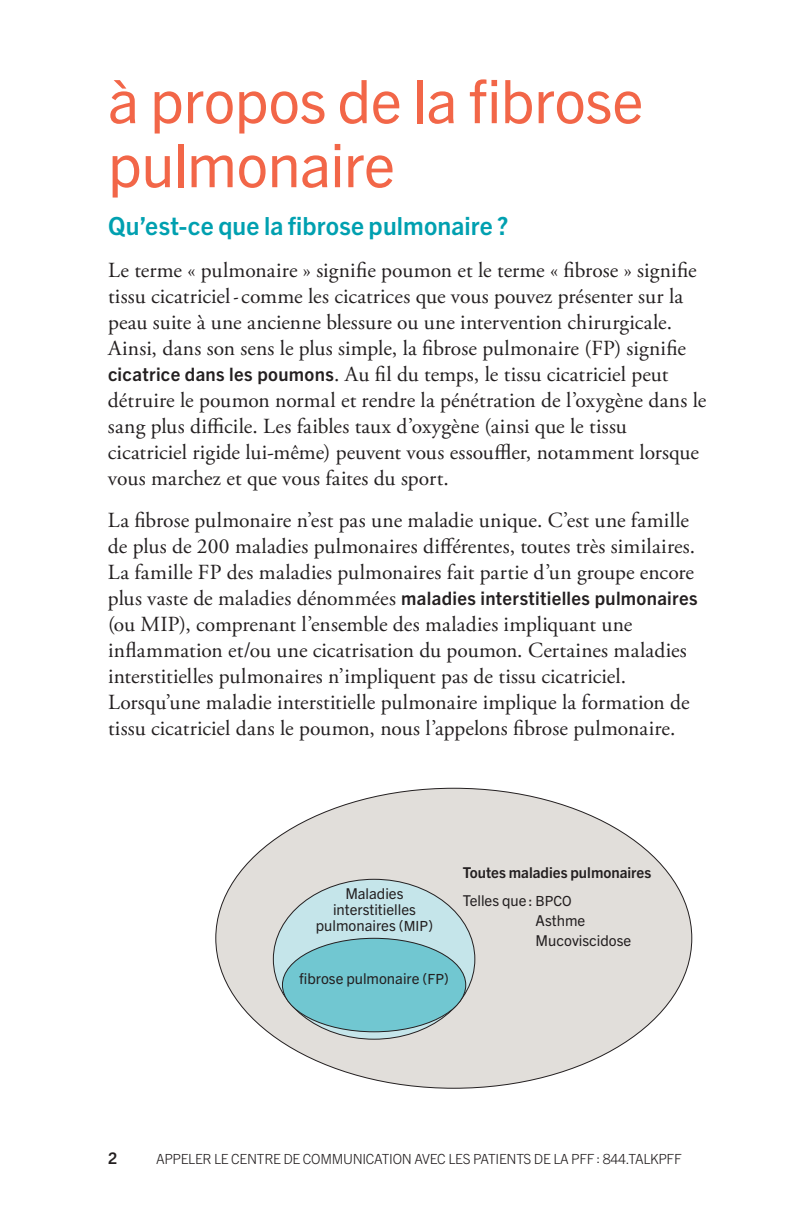
<style>
.page{position:relative;width:792px;height:1224px;background:#fff}
.page>*{position:absolute;margin:0;border:0;box-sizing:border-box;transform-origin:0 0}
.t1{font:60px/64px "Trade Gothic Next LT Pro";letter-spacing:-.01em;color:#f26648}
.t2{font:700 25px "Trade Gothic Next LT Pro";letter-spacing:.005em;color:#00a0b0}
.t3{font:21.6px/26px "Adobe Garamond Pro";letter-spacing:.005em;color:#231f20}
.t4{font:700 18.4px "Trade Gothic Next LT Pro";letter-spacing:.015em;color:#231f20}
.t5{font:700 16px "Trade Gothic Next LT Pro";color:#231f20}
.t6{font:15px/16px "Trade Gothic Next LT Pro";color:#231f20}
.t7{font:700 15px/28px "Trade Gothic Next LT Pro";color:#231f20}
.t8{font:300 14px "Trade Gothic Next LT Pro";letter-spacing:-.02em;color:#231f20}
.s1{font-family:"Trade Gothic Next LT Pro";font-weight:700;font-size:18.4px}
.s2{font-family:"Adobe Garamond Pro";font-weight:400;font-size:21.6px}
.s3{font-size:14px}
.s4{font-weight:400}
.s5{font-weight:400;font-size:14px}
</style>
<div class="page">
<div style="left:216px;top:788px;width:476px;height:300px;background:#e1deda;border-radius:50%"></div>
<div style="left:273px;top:879px;width:202px;height:160px;background:#c5e5ea;border-radius:50%"></div>
<div style="left:282px;top:938px;width:184px;height:94px;background:#71c7d1;border-radius:50%"></div>
<h1 class="t1" style="left:108px;top:65px;width:537px">à propos de la fibrose pulmonaire</h1>
<p class="t2" style="left:108px;top:209px;width:402px">Qu’est-ce que la fibrose pulmonaire ?</p>
<p class="t3" style="left:108px;top:258px;width:600px">Le terme « pulmonaire » signifie poumon et le terme « fibrose » signifie tissu cicatriciel - comme les cicatrices que vous pouvez présenter sur la peau suite à une ancienne blessure ou une intervention chirurgicale.<br>Ainsi, dans son sens le plus simple, la fibrose pulmonaire (FP) signifie <span class="s1">cicatrice dans les poumons</span>. Au fil du temps, le tissu cicatriciel peut détruire le poumon normal et rendre la pénétration de l’oxygène dans le sang plus difficile. Les faibles taux d’oxygène (ainsi que le tissu cicatriciel rigide lui-même) peuvent vous essouffler, notamment lorsque vous marchez et que vous faites du sport.</p>
<p class="t3" style="left:108px;top:508px;width:589px">La fibrose pulmonaire n’est pas une maladie unique. C’est une famille de plus de 200 maladies pulmonaires différentes, toutes très similaires.<br>La famille FP des maladies pulmonaires fait partie d’un groupe encore</p>
<p class="t4" style="left:108px;top:586px;width:591px"><span class="s2">plus vaste de maladies dénommées</span> maladies interstitielles pulmonaires</p>
<p class="t3" style="left:108px;top:612px;width:583px">(ou MIP), comprenant l’ensemble des maladies impliquant une inflammation et/ou une cicatrisation du poumon. Certaines maladies interstitielles pulmonaires n’impliquent pas de tissu cicatriciel.<br>Lorsqu’une maladie interstitielle pulmonaire implique la formation de tissu cicatriciel dans le poumon, nous l’appelons fibrose pulmonaire.</p>
<p class="t6" style="left:316px;top:885px;width:119px;text-align:center">Maladies interstitielles pulmonaires (<span class="s3">MIP</span>)</p>
<p class="t6" style="left:299px;top:969px;width:151px">fibrose pulmonaire (<span class="s3">FP</span>)</p>
<p class="t7" style="left:463px;top:858px;width:190px">Toutes maladies pulmonaires<br><span class="s4">Telles que :</span> <span class="s5">BPCO</span></p>
<p class="t6" style="left:536px;top:910px;width:97px;line-height:20px">Asthme<br>Mucoviscidose</p>
<p class="t5" style="left:108px;top:1147px;width:11px">2</p>
<p class="t8" style="left:156px;top:1149px;width:527px">APPELER LE CENTRE DE COMMUNICATION AVEC LES PATIENTS DE LA PFF : 844.TALKPFF</p>
</div>
